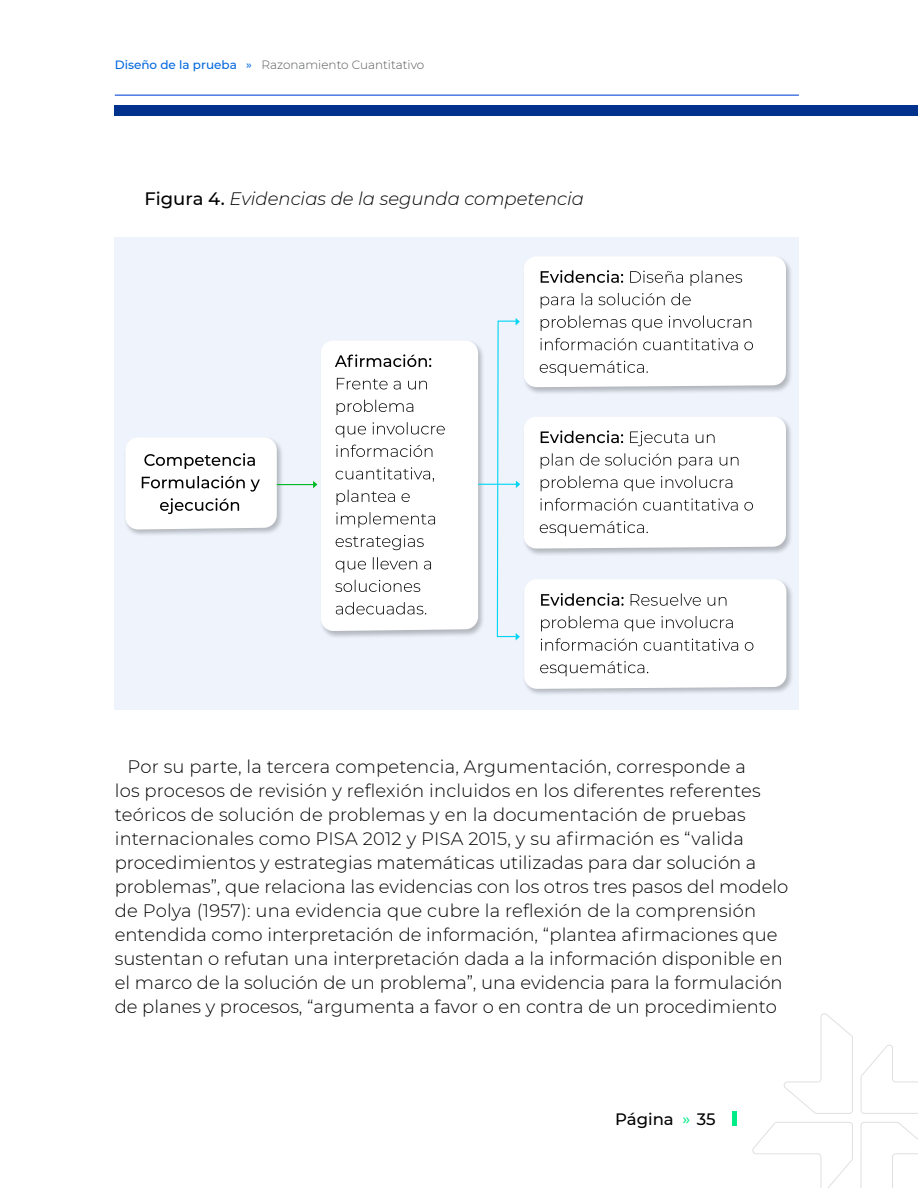
<style>
.page{position:relative;width:918px;height:1188px;background:#fff}
.page>*{position:absolute;margin:0;border:0;box-sizing:border-box;transform-origin:0 0}
.t1{font:300 18px/24px "Montserrat";color:#000}
.Figuras_y_tablas{font:italic 300 18px "Montserrat";color:#000}
.t2{font:500 16.5px "Montserrat";color:#000}
.t3{font:300 12px "Montserrat";color:#57595b}
.s1{font-weight:500;color:#0067df}
.s2{font-weight:500;font-style:normal}
.s3{color:#00ec88}
</style>
<div class="page">
<div style="left:115px;top:105px;width:803px;height:11px;background:#00318c"></div>
<hr style="left:115px;top:95px;width:684px;height:1px;background:#003fd7">
<hr style="left:733px;top:1112px;width:4px;height:14px;background:#00ec88">
<svg style="left:752px;top:1122px;width:101px;height:66px"></svg>
<svg style="left:860px;top:1122px;width:58px;height:66px"></svg>
<svg style="left:784px;top:1013px;width:69px;height:101px"></svg>
<svg style="left:860px;top:1044px;width:58px;height:70px"></svg>
<div style="left:115px;top:237px;width:684px;height:473px;background:#eef3fc"></div>
<div style="left:123px;top:436px;width:161px;height:102px;background:#000;opacity:.25"></div>
<svg style="left:125px;top:437px;width:152px;height:93px;background:#eaeaea"></svg>
<div style="left:319px;top:339px;width:167px;height:300px;background:#000;opacity:.25"></div>
<div style="left:321px;top:341px;width:157px;height:290px;background:#fff"></div>
<svg style="left:336px;top:602px;width:90px;height:12px"></svg>
<svg style="left:335px;top:580px;width:85px;height:12px"></svg>
<svg style="left:336px;top:557px;width:95px;height:16px;background:#e0e0e0"></svg>
<svg style="left:336px;top:535px;width:88px;height:15px"></svg>
<svg style="left:336px;top:512px;width:99px;height:16px;background:#dfdfdf"></svg>
<svg style="left:337px;top:490px;width:73px;height:15px"></svg>
<svg style="left:336px;top:467px;width:98px;height:15px"></svg>
<svg style="left:336px;top:445px;width:96px;height:12px"></svg>
<svg style="left:336px;top:422px;width:109px;height:16px;background:#e1e1e1"></svg>
<svg style="left:337px;top:400px;width:76px;height:15px"></svg>
<svg style="left:337px;top:378px;width:90px;height:11px"></svg>
<svg style="left:335px;top:354px;width:96px;height:13px"></svg>
<div style="left:522px;top:255px;width:271px;height:140px;background:#000;opacity:.25"></div>
<div style="left:522px;top:415px;width:271px;height:141px;background:#000;opacity:.25"></div>
<div style="left:522px;top:578px;width:272px;height:119px;background:#000;opacity:.25"></div>
<svg style="left:313px;top:481px;width:4px;height:7px"></svg>
<hr style="left:277px;top:484px;width:36px;height:1px;background:#00b924">
<svg style="left:496px;top:256px;width:290px;height:433px"></svg>
<hr style="left:478px;top:484px;width:39px;height:1px;background:#00d5f3">
<p class="t3" style="left:115px;top:57px;width:311px"><span class="s1">Diseño de la prueba »</span> Razonamiento Cuantitativo</p>
<p class="Figuras_y_tablas" style="left:145px;top:186px;width:441px"><span class="s2">Figura 4.</span> Evidencias de la segunda competencia</p>
<p class="t1" style="left:115px;top:754px;width:675px;text-indent:13px">Por su parte, la tercera competencia, Argumentación, corresponde a<br>los procesos de revisión y reflexión incluidos en los diferentes referentes teóricos de solución de problemas y en la documentación de pruebas internacionales como PISA 2012 y PISA 2015, y su afirmación es “valida procedimientos y estrategias matemáticas utilizadas para dar solución a problemas”, que relaciona las evidencias con los otros tres pasos del modelo de Polya (1957): una evidencia que cubre la reflexión de la comprensión entendida como interpretación de información, “plantea afirmaciones que sustentan o refutan una interpretación dada a la información disponible en el marco de la solución de un problema”, una evidencia para la formulación de planes y procesos, “argumenta a favor o en contra de un procedimiento</p>
<p class="t2" style="left:615px;top:1107px;width:102px">Página <span class="s3">»</span> 35</p>
</div>
